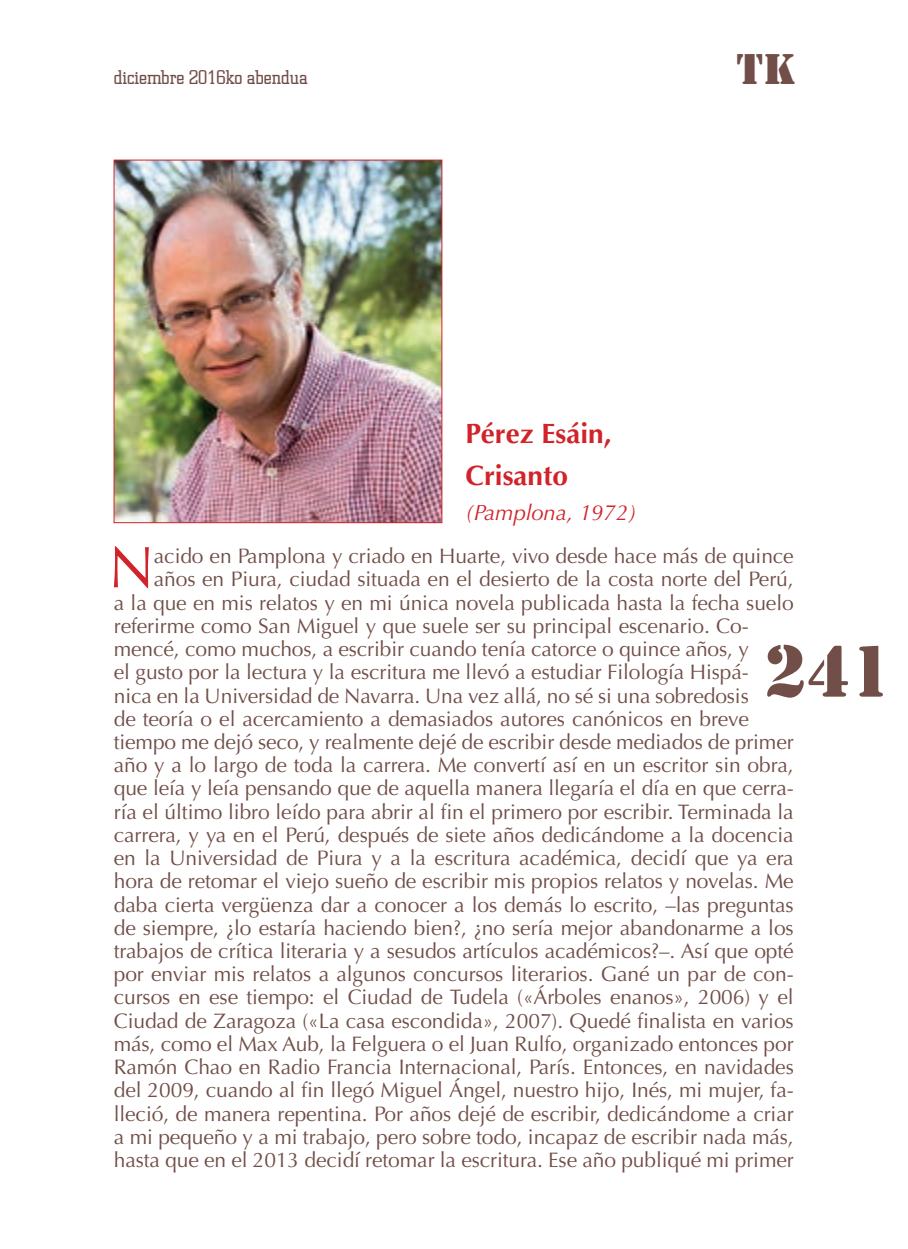
<style>
.page{position:relative;width:908px;height:1249px;background:#fff}
.page>*{position:absolute;margin:0;border:0;box-sizing:border-box;transform-origin:0 0}
.t1{font:68px "Stencil";color:#714e47}
.PARRAFO_PRIMERO{font:58.8px "Optima";color:#d1232a}
.t2{font:40px "Stencil";color:#714e47}
.AUTOR{font:700 28px "Optima";color:#d1232a}
.FECHA_DE_NACIMIENTO{font:italic 22px "Optima";color:#d1232a}
.PARRAFO_PRIMERO-2{font:21px "Optima";letter-spacing:-.005em;color:#714e47}
.t3{font:300 20px "Square Slabserif 711 BT";color:#714e47}
</style>
<div class="page">
<img style="left:116px;top:162px;width:324px;height:359px">
<div style="left:114px;top:160px;width:328px;height:363px;border:1px solid #d1232a"></div>
<p class="t3" style="left:114px;top:64px;width:196px">diciembre 2016ko abendua</p>
<h3 class="t2" style="left:736px;top:43px;width:61px">TK</h3>
<p class="AUTOR" style="left:465px;top:417px;width:148px">Pérez Esáin,</p>
<p class="AUTOR" style="left:465px;top:459px;width:104px">Crisanto</p>
<p class="FECHA_DE_NACIMIENTO" style="left:465px;top:500px;width:173px">(Pamplona, 1972)</p>
<p class="PARRAFO_PRIMERO" style="left:108px;top:533px;width:47px">N</p>
<p class="PARRAFO_PRIMERO-2" style="left:154px;top:543px;width:641px">acido en Pamplona y criado en Huarte, vivo desde hace más de quince</p>
<p class="PARRAFO_PRIMERO-2" style="left:154px;top:567px;width:641px">años en Piura, ciudad situada en el desierto de la costa norte del Perú,</p>
<p class="PARRAFO_PRIMERO-2" style="left:114px;top:590px;width:681px">a la que en mis relatos y en mi única novela publicada hasta la fecha suelo</p>
<p class="PARRAFO_PRIMERO-2" style="left:114px;top:613px;width:636px">referirme como San Miguel y que suele ser su principal escenario. Co-</p>
<p class="PARRAFO_PRIMERO-2" style="left:114px;top:636px;width:636px">mencé, como muchos, a escribir cuando tenía catorce o quince años, y</p>
<p class="PARRAFO_PRIMERO-2" style="left:114px;top:660px;width:636px">el gusto por la lectura y la escritura me llevó a estudiar Filología Hispá-</p>
<p class="PARRAFO_PRIMERO-2" style="left:114px;top:683px;width:636px">nica en la Universidad de Navarra. Una vez allá, no sé si una sobredosis</p>
<p class="PARRAFO_PRIMERO-2" style="left:114px;top:706px;width:637px">de teoría o el acercamiento a demasiados autores canónicos en breve</p>
<p class="PARRAFO_PRIMERO-2" style="left:114px;top:729px;width:681px">tiempo me dejó seco, y realmente dejé de escribir desde mediados de primer</p>
<p class="PARRAFO_PRIMERO-2" style="left:114px;top:752px;width:681px">año y a lo largo de toda la carrera. Me convertí así en un escritor sin obra,</p>
<p class="PARRAFO_PRIMERO-2" style="left:114px;top:776px;width:681px">que leía y leía pensando que de aquella manera llegaría el día en que cerra-</p>
<p class="PARRAFO_PRIMERO-2" style="left:114px;top:799px;width:681px">ría el último libro leído para abrir al fin el primero por escribir. Terminada la</p>
<p class="PARRAFO_PRIMERO-2" style="left:114px;top:822px;width:681px">carrera, y ya en el Perú, después de siete años dedicándome a la docencia</p>
<p class="PARRAFO_PRIMERO-2" style="left:114px;top:845px;width:681px">en la Universidad de Piura y a la escritura académica, decidí que ya era</p>
<p class="PARRAFO_PRIMERO-2" style="left:114px;top:868px;width:681px">hora de retomar el viejo sueño de escribir mis propios relatos y novelas. Me</p>
<p class="PARRAFO_PRIMERO-2" style="left:114px;top:892px;width:681px">daba cierta vergüenza dar a conocer a los demás lo escrito, –las preguntas</p>
<p class="PARRAFO_PRIMERO-2" style="left:114px;top:915px;width:681px">de siempre, ¿lo estaría haciendo bien?, ¿no sería mejor abandonarme a los</p>
<p class="PARRAFO_PRIMERO-2" style="left:114px;top:938px;width:681px">trabajos de crítica literaria y a sesudos artículos académicos?–. Así que opté</p>
<p class="PARRAFO_PRIMERO-2" style="left:114px;top:961px;width:681px">por enviar mis relatos a algunos concursos literarios. Gané un par de con-</p>
<p class="PARRAFO_PRIMERO-2" style="left:114px;top:984px;width:681px">cursos en ese tiempo: el Ciudad de Tudela («Árboles enanos», 2006) y el</p>
<p class="PARRAFO_PRIMERO-2" style="left:114px;top:1008px;width:681px">Ciudad de Zaragoza («La casa escondida», 2007). Quedé finalista en varios</p>
<p class="PARRAFO_PRIMERO-2" style="left:114px;top:1031px;width:681px">más, como el Max Aub, la Felguera o el Juan Rulfo, organizado entonces por</p>
<p class="PARRAFO_PRIMERO-2" style="left:114px;top:1054px;width:681px">Ramón Chao en Radio Francia Internacional, París. Entonces, en navidades</p>
<p class="PARRAFO_PRIMERO-2" style="left:114px;top:1077px;width:681px">del 2009, cuando al fin llegó Miguel Ángel, nuestro hijo, Inés, mi mujer, fa-</p>
<p class="PARRAFO_PRIMERO-2" style="left:114px;top:1100px;width:681px">lleció, de manera repentina. Por años dejé de escribir, dedicándome a criar</p>
<p class="PARRAFO_PRIMERO-2" style="left:114px;top:1124px;width:681px">a mi pequeño y a mi trabajo, pero sobre todo, incapaz de escribir nada más,</p>
<p class="PARRAFO_PRIMERO-2" style="left:114px;top:1147px;width:681px">hasta que en el 2013 decidí retomar la escritura. Ese año publiqué mi primer</p>
<h1 class="t1" style="left:764px;top:627px;width:130px">241</h1>
</div>
